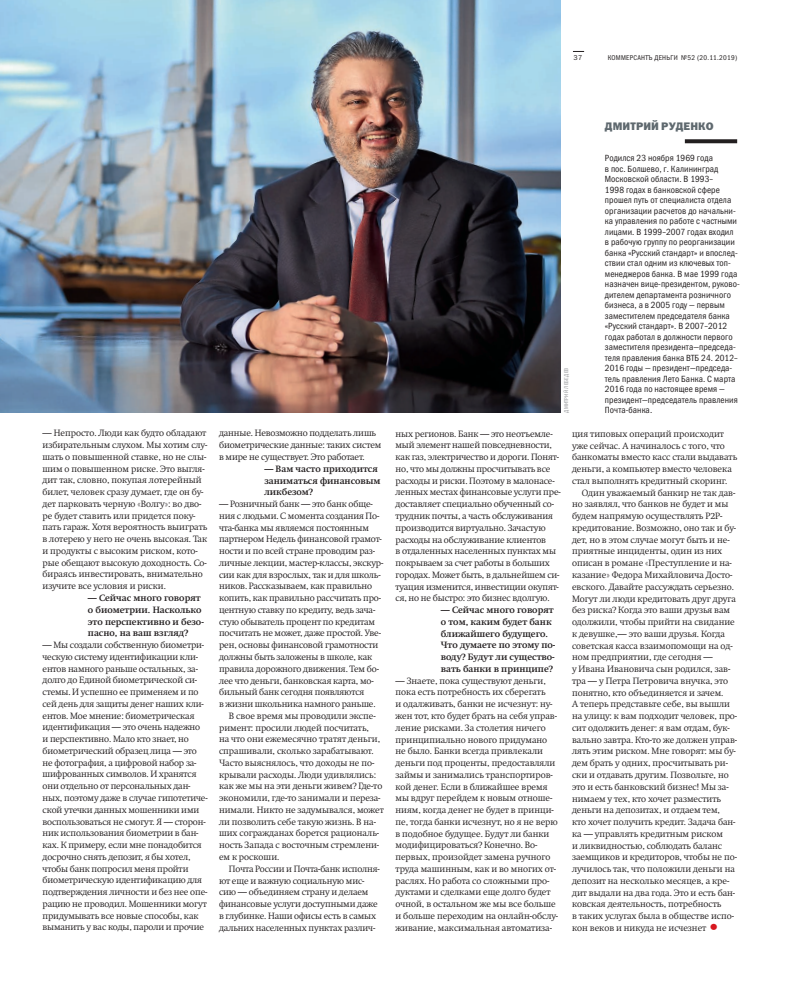
<style>
.page{position:relative;width:794px;height:993px;background:#fff}
.page>*{position:absolute;margin:0;border:0;box-sizing:border-box;transform-origin:0 0}
.t1{font:11px "Franklin Gothic Heavy ITC";letter-spacing:.01em;color:#5f696f}
.t2{font:9px/11.8px "Swift Light C";letter-spacing:-.01em;color:#231f20}
.t3{font:9px/10.5px "Franklin Gothic Book Cond ITC";letter-spacing:.005em;color:#231f20}
.t4{font:700 9px/11.8px "Swift C";color:#231f20}
.t5{font:7px "Franklin Gothic Book Cond ITC";letter-spacing:.035em;color:#231f20}
.t6{font:7px "Franklin Gothic Book ITC";color:#231f20}
.t7{font:5.5px "Franklin Gothic Book Cond ITC";letter-spacing:.04em;color:#939598}
.s1{font-size:17px;color:#d7171f}
</style>
<div class="page">
<svg style="left:685px;top:139px;width:52px;height:4px"></svg>
<img style="left:0;top:0;width:561px;height:412px">
<p class="t6" style="left:573px;top:53px;width:10px">37</p>
<p class="t5" style="left:607px;top:53px;width:131px">КОММЕРСАНТЪ ДЕНЬГИ №52 (20.11.2019)</p>
<p class="t2" style="left:43px;top:427px;width:166px">— Непросто. Люди как будто обладают избирательным слухом. Мы хотим слу&shy;шать о повышенной ставке, но не слы&shy;шим о повышенном риске. Это выгля&shy;дит так, словно, покупая лотерейный билет, человек сразу думает, где он бу&shy;дет парковать черную «Волгу»: во дво&shy;ре будет ставить или придется поку&shy;пать гараж. Хотя вероятность выиграть в лотерею у него не очень высокая. Так и продукты с высоким риском, кото&shy;рые обещают высокую доходность. Со&shy;бираясь инвестировать, внимательно изучите все условия и риски.</p>
<p class="t4" style="left:88px;top:591px;width:117px">— Сейчас много говорят о биометрии. Насколько это перспективно и безо&shy;пасно, на ваш взгляд?</p>
<p class="t2" style="left:43px;top:639px;width:167px">— Мы создали собственную биометри&shy;ческую систему идентификации кли&shy;ентов намного раньше остальных, за&shy;долго до Единой биометрической си&shy;стемы. И успешно ее применяем и по сей день для защиты денег наших кли&shy;ентов. Мое мнение: биометрическая идентификация — это очень надежно и перспективно. Мало кто знает, но биометрический образец лица — это не фотография, а цифровой набор за&shy;шифрованных символов. И хранятся они отдельно от персональных дан&shy;ных, поэтому даже в случае гипотетиче&shy;ской утечки данных мошенники ими воспользоваться не смогут. Я — сторон&shy;ник использования биометрии в бан&shy;ках. К примеру, если мне понадобится досрочно снять депозит, я бы хотел, чтобы банк попросил меня пройти биометрическую идентификацию для подтверждения личности и без нее опе&shy;рацию не проводил. Мошенники могут придумывать все новые способы, как выманить у вас коды, пароли и прочие</p>
<p class="t2" style="left:219px;top:427px;width:164px">данные. Невозможно подделать лишь биометрические данные: таких систем в мире не существует. Это работает.</p>
<p class="t4" style="left:264px;top:462px;width:118px">— Вам часто приходится заниматься финансовым ликбезом?</p>
<p class="t2" style="left:219px;top:498px;width:155px">— Розничный банк — это банк обще-</p>
<p class="t2" style="left:219px;top:509px;width:162px">ния с людьми. С момента создания По-</p>
<p class="t2" style="left:219px;top:521px;width:151px">чта-банка мы являемся постоянным</p>
<p class="t2" style="left:219px;top:533px;width:164px">партнером Недель финансовой грамот-</p>
<p class="t2" style="left:219px;top:545px;width:157px">ности и по всей стране проводим раз-</p>
<p class="t2" style="left:219px;top:556px;width:166px">личные лекции, мастер-классы, экскур-</p>
<p class="t2" style="left:219px;top:568px;width:163px">сии как для взрослых, так и для школь-</p>
<p class="t2" style="left:219px;top:580px;width:155px">ников. Рассказываем, как правильно</p>
<p class="t2" style="left:219px;top:592px;width:163px">копить, как правильно рассчитать про-</p>
<p class="t2" style="left:219px;top:603px;width:158px">центную ставку по кредиту, ведь зача-</p>
<p class="t2" style="left:219px;top:615px;width:157px">стую обыватель процент по кредитам</p>
<p class="t2" style="left:219px;top:627px;width:163px">посчитать не может, даже простой. Уве-</p>
<p class="t2" style="left:219px;top:639px;width:161px">рен, основы финансовой грамотности</p>
<p class="t2" style="left:219px;top:650px;width:155px">должны быть заложены в школе, как</p>
<p class="t2" style="left:219px;top:662px;width:161px">правила дорожного движения. Тем бо-</p>
<p class="t2" style="left:219px;top:674px;width:156px">лее что деньги, банковская карта, мо-</p>
<p class="t2" style="left:219px;top:686px;width:147px">бильный банк сегодня появляются</p>
<p class="t2" style="left:219px;top:697px;width:158px">в жизни школьника намного раньше.</p>
<p class="t2" style="left:229px;top:709px;width:148px">В свое время мы проводили экспе-</p>
<p class="t2" style="left:219px;top:721px;width:152px">римент: просили людей посчитать,</p>
<p class="t2" style="left:219px;top:733px;width:163px">на что они ежемесячно тратят деньги,</p>
<p class="t2" style="left:219px;top:744px;width:156px">спрашивали, сколько зарабатывают.</p>
<p class="t2" style="left:219px;top:756px;width:157px">Часто выяснялось, что доходы не по-</p>
<p class="t2" style="left:219px;top:768px;width:159px">крывали расходы. Люди удивлялись:</p>
<p class="t2" style="left:219px;top:780px;width:165px">как же мы на эти деньги живем? Где-то</p>
<p class="t2" style="left:219px;top:792px;width:163px">экономили, где-то занимали и переза-</p>
<p class="t2" style="left:219px;top:803px;width:166px">нимали. Никто не задумывался, может</p>
<p class="t2" style="left:219px;top:815px;width:158px">ли позволить себе такую жизнь. В на-</p>
<p class="t2" style="left:219px;top:827px;width:162px">ших согражданах борется рациональ-</p>
<p class="t2" style="left:219px;top:839px;width:162px">ность Запада с восточным стремлени-</p>
<p class="t2" style="left:219px;top:850px;width:62px">ем к роскоши.</p>
<p class="t2" style="left:229px;top:862px;width:152px">Почта России и Почта-банк исполня-</p>
<p class="t2" style="left:219px;top:874px;width:147px">ют еще и важную социальную мис-</p>
<p class="t2" style="left:219px;top:886px;width:151px">сию — объединяем страну и делаем</p>
<p class="t2" style="left:219px;top:897px;width:160px">финансовые услуги доступными даже</p>
<p class="t2" style="left:219px;top:909px;width:159px">в глубинке. Наши офисы есть в самых</p>
<p class="t2" style="left:219px;top:921px;width:158px">дальних населенных пунктах различ-</p>
<p class="t7" style="left:563px;top:412px;width:47px;rotate:-90deg">ДМИТРИЙ ЛЕБЕДЕВ</p>
<p class="t1" style="left:605px;top:120px;width:110px">ДМИТРИЙ РУДЕНКО</p>
<p class="t3" style="left:605px;top:153px;width:136px">Родился 23 ноября 1969 года<br>в пос. Болшево, г. Калининград<br>Московской области. В 1993–<br>1998 годах в банковской сфере прошел путь от специалиста отдела организации расчетов до начальни&shy;ка управления по работе с частными лицами. В 1999–2007 годах входил в рабочую группу по реорганизации банка «Русский стандарт» и впослед&shy;ствии стал одним из ключевых топ&shy;менеджеров банка. В мае 1999 года назначен вице-президентом, руково&shy;дителем департамента розничного бизнеса, а в 2005 году — первым заместителем председателя банка «Русский стандарт». В 2007–2012 годах работал в должности первого заместителя президента—председа&shy;теля правления банка ВТБ 24. 2012–<br>2016 годы — президент—председа&shy;тель правления Лето Банка. С марта<br>2016 года по настоящее время — президент—председатель правления<br>Почта-банка.</p>
<p class="t2" style="left:395px;top:427px;width:167px">ных регионов. Банк — это неотъемле&shy;мый элемент нашей повседневности, как газ, электричество и дороги. Понят&shy;но, что мы должны просчитывать все расходы и риски. Поэтому в малонасе&shy;ленных местах финансовые услуги пре&shy;доставляет специально обученный со&shy;трудник почты, а часть обслуживания производится виртуально. Зачастую расходы на обслуживание клиентов<br>в отдаленных населенных пунктах мы покрываем за счет работы в больших городах. Может быть, в дальнейшем си&shy;туация изменится, инвестиции окупят&shy;ся, но не быстро: это бизнес вдолгую.</p>
<p class="t4" style="left:441px;top:604px;width:116px">— Сейчас много говорят о том, каким будет банк ближайшего будущего.<br>Что думаете по этому по&shy;воду? Будут ли существо&shy;вать банки в принципе?</p>
<p class="t2" style="left:395px;top:674px;width:164px">— Знаете, пока существуют деньги, пока есть потребность их сберегать<br>и одалживать, банки не исчезнут: ну&shy;жен тот, кто будет брать на себя управ&shy;ление рисками. За столетия ничего принципиально нового придумано не было. Банки всегда привлекали деньги под проценты, предоставляли займы и занимались транспортиров&shy;кой денег. Если в ближайшее время мы вдруг перейдем к новым отноше&shy;ниям, когда денег не будет в принци&shy;пе, тогда банки исчезнут, но я не верю в подобное будущее. Будут ли банки модифицироваться? Конечно. Во&shy;первых, произойдет замена ручного труда машинным, как и во многих от&shy;раслях. Но работа со сложными про&shy;дуктами и сделками еще долго будет очной, в остальном же мы все больше и больше переходим на онлайн-обслу&shy;живание, максимальная автоматиза-</p>
<p class="t2" style="left:572px;top:427px;width:167px">ция типовых операций происходит уже сейчас. А начиналось с того, что банкоматы вместо касс стали выдавать деньги, а компьютер вместо человека стал выполнять кредитный скоринг.</p>
<p class="t2" style="left:572px;top:486px;width:167px;text-indent:10px">Один уважаемый банкир не так дав&shy;но заявлял, что банков не будет и мы будем напрямую осуществлять Р2Р&shy;кредитование. Возможно, оно так и бу&shy;дет, но в этом случае могут быть и не&shy;приятные инциденты, один из них описан в романе «Преступление и на&shy;казание» Федора Михайловича Досто&shy;евского. Давайте рассуждать серьезно.<br>Могут ли люди кредитовать друг друга без риска? Когда это ваши друзья вам одолжили, чтобы прийти на свидание к девушке,— это ваши друзья. Когда советская касса взаимопомощи на од&shy;ном предприятии, где сегодня —<br>у Ивана Ивановича сын родился, зав&shy;тра — у Петра Петровича внучка, это понятно, кто объединяется и зачем.<br>А теперь представьте себе, вы вышли на улицу: к вам подходит человек, про&shy;сит одолжить денег: я вам отдам, бук&shy;вально завтра. Кто-то же должен управ&shy;лять этим риском. Мне говорят: мы бу&shy;дем брать у одних, просчитывать ри&shy;ски и отдавать другим. Позвольте, но это и есть банковский бизнес! Мы за&shy;нимаем у тех, кто хочет разместить деньги на депозитах, и отдаем тем,<br>кто хочет получить кредит. Задача бан&shy;ка — управлять кредитным риском<br>и ликвидностью, соблюдать баланс заемщиков и кредиторов, чтобы не по&shy;лучилось так, что положили деньги на депозит на несколько месяцев, а кре&shy;дит выдали на два года. Это и есть бан&shy;ковская деятельность, потребность<br>в таких услугах была в обществе испо&shy;кон веков и никуда не исчезнет <span class="s1">•</span></p>
</div>
